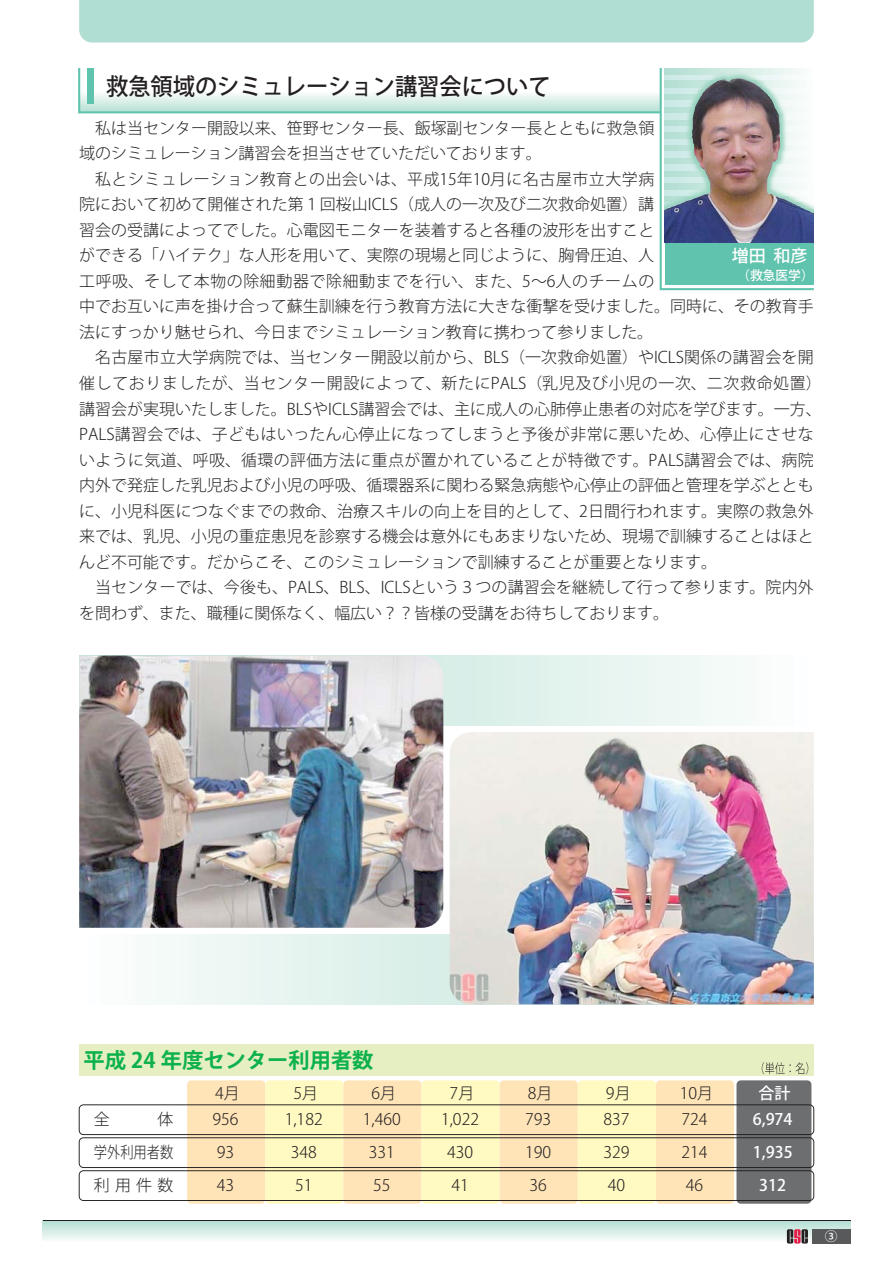
<style>
.page{position:relative;width:893px;height:1263px;background:#fff}
.page>*{position:absolute;margin:0;border:0;box-sizing:border-box;transform-origin:0 0}
.t1{font:23.4px "Koz Go Pro Medium 90 pv RKSJ H";color:#231f20;scale:.95 1}
.t2{font:21.3px "Koz Go Pro Bold 90 pv RKSJ H";color:#0cb14b}
.t3{font:16.95px "Koz Go Pro Medium 90 pv RKSJ H";color:#fff}
.t4{font:15.9px/25.5px "Koz Go Pro Light 90 pv RKSJ H";color:#231f20}
.t5{font:15.9px "Koz Go Pro Medium 90 pv RKSJ H";color:#fff}
.t6{font:15.9px "Koz Go Pro Light 90 pv RKSJ H";color:#231f20;scale:.83 1}
.t7{font:12.75px "Koz Go Pro Medium 90 pv RKSJ H";color:#fff}
</style>
<div class="page">
<svg style="left:157px;top:934px;width:293px;height:70px"></svg>
<svg style="left:443px;top:656px;width:294px;height:70px"></svg>
<img style="left:450px;top:732px;width:364px;height:272px">
<img style="left:79px;top:656px;width:364px;height:272px">
<div style="left:43px;top:1220px;width:807px;height:22px;background:linear-gradient(to bottom,#b1ddd1,#f6fbf9)"></div>
<svg style="left:787px;top:1229px;width:21px;height:14px"></svg>
<div style="left:812px;top:1229px;width:38px;height:15px;background:#58595b"></div>
<hr style="left:43px;top:1220px;width:807px;height:1px;background:#231f20">
<div style="left:79px;top:0;width:735px;height:43px;background:#b1ded2"></div>
<div style="left:79px;top:1044px;width:735px;height:32px;background:#e6efc1"></div>
<div style="left:187px;top:1080px;width:78px;height:124px;background:#ffe4b8;border-radius:4px"></div>
<div style="left:265px;top:1080px;width:78px;height:124px;background:#fffac1;border-radius:4px"></div>
<div style="left:343px;top:1080px;width:78px;height:124px;background:#ffe4b8;border-radius:4px"></div>
<div style="left:421px;top:1080px;width:79px;height:124px;background:#fffac1;border-radius:4px"></div>
<div style="left:500px;top:1080px;width:78px;height:124px;background:#ffe4b8;border-radius:4px"></div>
<div style="left:578px;top:1080px;width:78px;height:124px;background:#fffac1;border-radius:4px"></div>
<div style="left:656px;top:1080px;width:78px;height:124px;background:#ffe4b8;border-radius:4px"></div>
<div style="left:736px;top:1080px;width:75px;height:124px;background:#6c6e70;border-radius:4px"></div>
<svg style="left:762px;top:1062px;width:46px;height:12px"></svg>
<svg style="left:79px;top:1104px;width:735px;height:97px"></svg>
<svg style="left:78px;top:68px;width:736px;height:222px"></svg>
<img style="left:746px;top:80px;width:68px;height:162px">
<h1 class="t1" style="left:106px;top:77px;width:469px">救急領域のシミュレーション講習会について</h1>
<p class="t4" style="left:79px;top:117px;width:744px">　私は当センター開設以来、笹野センター長、飯塚副センター長とともに救急領<br>域のシミュレーション講習会を担当させていただいております。<br>　私とシミュレーション教育との出会いは、平成15年10月に名古屋市立大学病<br>院において初めて開催された第１回桜山ICLS（成人の一次及び二次救命処置）講<br>習会の受講によってでした。心電図モニターを装着すると各種の波形を出すこと<br>ができる「ハイテク」な人形を用いて、実際の現場と同じように、胸骨圧迫、人<br>工呼吸、そして本物の除細動器で除細動までを行い、また、5～6人のチームの<br>中でお互いに声を掛け合って蘇生訓練を行う教育方法に大きな衝撃を受けました。同時に、その教育手法にすっかり魅せられ、今日までシミュレーション教育に携わって参りました。<br>　名古屋市立大学病院では、当センター開設以前から、BLS（一次救命処置）やICLS関係の講習会を開催しておりましたが、当センター開設によって、新たにPALS（乳児及び小児の一次、二次救命処置）講習会が実現いたしました。BLSやICLS講習会では、主に成人の心肺停止患者の対応を学びます。一方、PALS講習会では、子どもはいったん心停止になってしまうと予後が非常に悪いため、心停止にさせないように気道、呼吸、循環の評価方法に重点が置かれていることが特徴です。PALS講習会では、病院内外で発症した乳児および小児の呼吸、循環器系に関わる緊急病態や心停止の評価と管理を学ぶとともに、小児科医につなぐまでの救命、治療スキルの向上を目的として、2日間行われます。実際の救急外来では、乳児、小児の重症患児を診察する機会は意外にもあまりないため、現場で訓練することはほとんど不可能です。だからこそ、このシミュレーションで訓練することが重要となります。<br>　当センターでは、今後も、PALS、BLS、ICLSという３つの講習会を継続して行って参ります。院内外を問わず、また、職種に関係なく、幅広い？？皆様の受講をお待ちしております。</p>
<p class="t3" style="left:732px;top:249px;width:77px">増田 和彦</p>
<p class="t7" style="left:737px;top:270px;width:78px">（救急医学）</p>
<h2 class="t2" style="left:83px;top:1052px;width:292px">平成 24 年度センター利用者数</h2>
<p class="t4" style="left:215px;top:1082px;width:26px">4月</p>
<p class="t4" style="left:293px;top:1082px;width:26px">5月</p>
<p class="t4" style="left:371px;top:1082px;width:26px">6月</p>
<p class="t4" style="left:450px;top:1082px;width:26px">7月</p>
<p class="t4" style="left:528px;top:1082px;width:26px">8月</p>
<p class="t4" style="left:606px;top:1082px;width:26px">9月</p>
<p class="t4" style="left:680px;top:1082px;width:35px">10月</p>
<p class="t5" style="left:759px;top:1087px;width:33px">合計</p>
<p class="t4" style="left:213px;top:1109px;width:28px">956</p>
<p class="t4" style="left:285px;top:1109px;width:39px">1,182</p>
<p class="t4" style="left:363px;top:1109px;width:39px">1,460</p>
<p class="t4" style="left:441px;top:1109px;width:39px">1,022</p>
<p class="t4" style="left:525px;top:1109px;width:28px">793</p>
<p class="t4" style="left:603px;top:1109px;width:28px">837</p>
<p class="t4" style="left:681px;top:1109px;width:28px">724</p>
<p class="t5" style="left:753px;top:1113px;width:41px">6,974</p>
<p class="t6" style="left:94px;top:1146px;width:98px">学外利用者数</p>
<p class="t4" style="left:217px;top:1141px;width:19px">93</p>
<p class="t4" style="left:291px;top:1141px;width:28px">348</p>
<p class="t4" style="left:369px;top:1141px;width:28px">331</p>
<p class="t4" style="left:447px;top:1141px;width:28px">430</p>
<p class="t4" style="left:525px;top:1141px;width:28px">190</p>
<p class="t4" style="left:603px;top:1141px;width:28px">329</p>
<p class="t4" style="left:681px;top:1141px;width:28px">214</p>
<p class="t5" style="left:753px;top:1146px;width:41px">1,935</p>
<p class="t4" style="left:94px;top:1174px;width:81px">利用件数</p>
<p class="t4" style="left:217px;top:1174px;width:19px">43</p>
<p class="t4" style="left:295px;top:1174px;width:19px">51</p>
<p class="t4" style="left:373px;top:1174px;width:19px">55</p>
<p class="t4" style="left:451px;top:1174px;width:19px">41</p>
<p class="t4" style="left:529px;top:1174px;width:19px">36</p>
<p class="t4" style="left:608px;top:1174px;width:19px">40</p>
<p class="t4" style="left:686px;top:1174px;width:19px">46</p>
<p class="t5" style="left:759px;top:1179px;width:28px">312</p>
<p class="t7" style="left:825px;top:1231px;width:14px">③</p>
</div>
